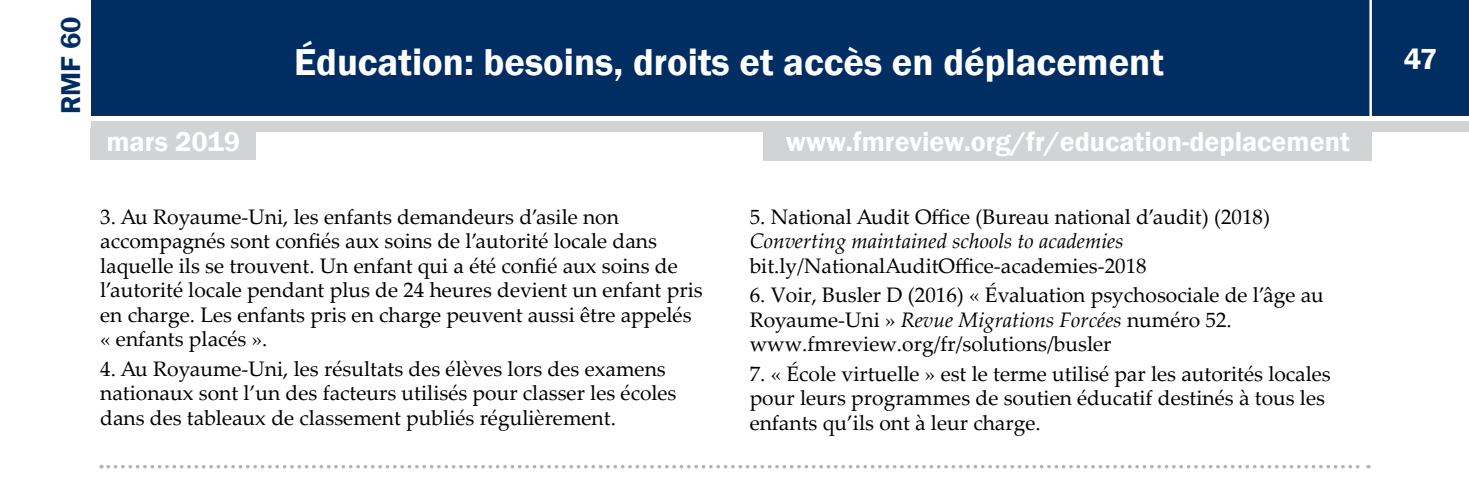
<style>
.page{position:relative;width:1469px;height:492px;background:#fff}
.page>*{position:absolute;margin:0;border:0;box-sizing:border-box;transform-origin:0 0}
.t1{font:600 38.5px "Franklin Gothic";color:#fff}
.t2{font:600 29.75px "Franklin Gothic";color:#fff}
.t3{font:600 28px "Franklin Gothic";color:#fff}
.t4{font:600 28px "Franklin Gothic";color:#002d62}
.t5{font:21px/24.5px "Palatino Linotype";color:#000}
.t6{font:italic 21px "Palatino Linotype";color:#000}
.s1{font-style:italic}
</style>
<div class="page">
<div style="left:91px;top:0;width:1377px;height:116px;background:#002d62"></div>
<div style="left:91px;top:121px;width:1377px;height:11px;background:#d1d3d4"></div>
<hr style="left:1369px;top:0;width:2px;height:119px;background:#fff">
<div style="left:91px;top:128px;width:165px;height:32px;background:#d1d3d4"></div>
<div style="left:763px;top:129px;width:608px;height:31px;background:#d1d3d4"></div>
<svg style="left:108px;top:465px;width:1260px;height:3px"></svg>
<h3 class="t4" style="left:53px;top:114px;width:99px;rotate:-90deg">RMF 60</h3>
<h1 class="t1" style="left:294px;top:39px;width:871px">Éducation: besoins, droits et accès en déplacement</h1>
<h3 class="t3" style="left:106px;top:125px;width:135px">mars 2019</h3>
<h3 class="t3" style="left:785px;top:125px;width:565px">www.fmreview.org/fr/education-deplacement</h3>
<p class="t5" style="left:100px;top:204px;width:604px">3. Au Royaume-Uni, les enfants demandeurs d’asile non accompagnés sont confiés aux soins de l’autorité locale dans laquelle ils se trouvent. Un enfant qui a été confié aux soins de l’autorité locale pendant plus de 24 heures devient un enfant pris en charge. Les enfants pris en charge peuvent aussi être appelés « enfants placés ».</p>
<p class="t5" style="left:100px;top:356px;width:578px">4. Au Royaume-Uni, les résultats des élèves lors des examens nationaux sont l’un des facteurs utilisés pour classer les écoles dans des tableaux de classement publiés régulièrement.</p>
<p class="t5" style="left:749px;top:204px;width:522px">5. National Audit Office (Bureau national d’audit) (2018)</p>
<p class="t6" style="left:749px;top:226px;width:375px">Converting maintained schools to academies</p>
<p class="t5" style="left:749px;top:253px;width:398px">bit.ly/NationalAuditOffice-academies-2018</p>
<p class="t5" style="left:749px;top:282px;width:575px">6. Voir, Busler D (2016) « Évaluation psychosociale de l’âge au<br>Royaume-Uni » <span class="s1">Revue Migrations Forcées</span> numéro 52. www.fmreview.org/fr/solutions/busler</p>
<p class="t5" style="left:749px;top:361px;width:582px">7. « École virtuelle » est le terme utilisé par les autorités locales pour leurs programmes de soutien éducatif destinés à tous les enfants qu’ils ont à leur charge.</p>
<h2 class="t2" style="left:1403px;top:40px;width:35px">47</h2>
</div>
